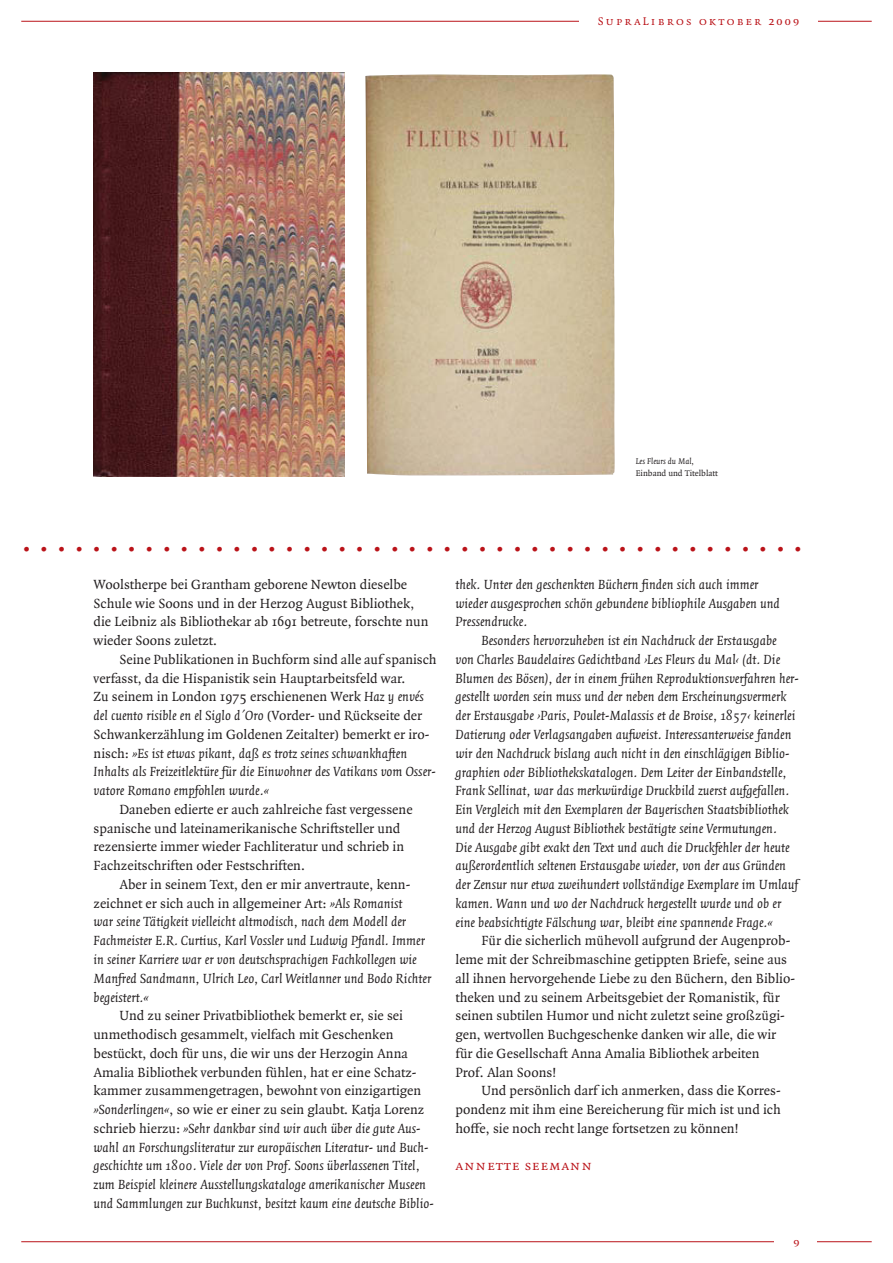
<style>
.page{position:relative;width:893px;height:1263px;background:#fff}
.page>*{position:absolute;margin:0;border:0;box-sizing:border-box;transform-origin:0 0}
.t1{font:36px "Quadraat";color:#ba1319}
.t2{font:italic 14.25px/18.8px "Quadraat";color:#231f20}
.t3{font:14.25px/18.8px "Quadraat";color:#231f20}
.t4{font:14.25px "Quadraat Small Caps";letter-spacing:.06em;color:#ba1319}
.t5{font:12px "Quadraat Small Caps";letter-spacing:.18em;color:#ba1319}
.t6{font:9px/12px "Quadraat";color:#231f20}
.s1{font-style:italic}
.s2{font-style:normal}
.s3{font-family:"Quadraat Regular Expert"}
</style>
<div class="page">
<hr style="left:21px;top:1241px;width:851px;height:1px;background:#ba1319">
<hr style="left:21px;top:21px;width:851px;height:1px;background:#ba1319">
<div style="left:579px;top:12px;width:238px;height:17px;background:#fff"></div>
<div style="left:774px;top:1233px;width:42px;height:17px;background:#fff"></div>
<img style="left:365px;top:74px;width:250px;height:402px">
<img style="left:94px;top:72px;width:250px;height:404px">
<p class="t5" style="left:598px;top:14px;width:203px">SupraLibros oktober 2009</p>
<p class="t6" style="left:636px;top:456px;width:84px"><span class="s1">Les Fleurs du Mal</span>,<br>Einband und Titelblatt</p>
<h1 class="t1" style="left:4px;top:525px;width:801px">. . . . . . . . . . . . . . . . . . . . . . . . . . . . . . . . . . . . . . . . . . . . . .</h1>
<p class="t3" style="left:94px;top:576px;width:336px">Woolstherpe bei Grantham geborene Newton dieselbe Schule wie Soons und in der Herzog August Bibliothek, die Leibniz als Bibliothekar ab 1691 betreute, forschte nun wieder Soons zuletzt.</p>
<p class="t3" style="left:94px;top:651px;width:345px;text-indent:26px">Seine Publikationen in Buchform sind alle auf spanisch verfasst, da die Hispanistik sein Hauptarbeitsfeld war.<br>Zu seinem in London 1975 erschienenen Werk <span class="s1">Haz y envés del cuento risible en el Siglo d´Oro</span> (Vorder- und Rückseite der Schwankerzählung im Goldenen Zeitalter) bemerkt er iro&shy;nisch: <span class="s1">»Es ist etwas pikant, daß es trotz seines schwankhaften Inhalts als Freizeitlektüre für die Einwohner des Vatikans vom Osser&shy;vatore Romano empfohlen wurde.«</span></p>
<p class="t3" style="left:94px;top:801px;width:320px;text-indent:26px">Daneben edierte er auch zahlreiche fast vergessene spanische und lateinamerikanische Schriftsteller und rezensierte immer wieder Fachliteratur und schrieb in Fachzeitschriften oder Festschriften.</p>
<p class="t2" style="left:94px;top:876px;width:339px;text-indent:26px"><span class="s2">Aber in seinem Text, den er mir anvertraute, kenn&shy;zeichnet er sich auch in allgemeiner Art:</span> »Als Romanist<br>war seine Tätigkeit vielleicht altmodisch, nach dem Modell der Fachmeister E.R. Curtius, Karl Vossler und Ludwig Pfandl. Immer in seiner Karriere war er von deutschsprachigen Fachkollegen wie Manfred Sandmann, Ulrich Leo, Carl Weitlanner und Bodo Richter begeistert.«</p>
<p class="t2" style="left:94px;top:1007px;width:342px;text-indent:26px"><span class="s2">Und zu seiner Privatbibliothek bemerkt er, sie sei unmethodisch gesammelt, vielfach mit Geschenken bestückt, doch für uns, die wir uns der Herzogin Anna Amalia Bibliothek verbunden fühlen, hat er eine Schatz&shy;kammer zusammengetragen, bewohnt von einzigartigen </span>»Sonderlingen«<span class="s2">, so wie er einer zu sein glaubt. Katja Lorenz schrieb hierzu:</span> »Sehr dankbar sind wir auch über die gute Aus&shy;wahl an Forschungsliteratur zur europäischen Literatur- und Buch&shy;geschichte um 1800. Viele der von Prof. Soons überlassenen Titel, zum Beispiel kleinere Ausstellungskataloge amerikanischer Museen und Sammlungen zur Buchkunst, besitzt kaum eine deutsche Biblio-</p>
<p class="t2" style="left:455px;top:576px;width:326px">thek. Unter den geschenkten Büchern finden sich auch immer wieder ausgesprochen schön gebundene bibliophile Ausgaben und<br>Pressendrucke.</p>
<p class="t2" style="left:455px;top:632px;width:345px;text-indent:26px">Besonders hervorzuheben ist ein Nachdruck der Erstausgabe<br>von Charles Baudelaires Gedichtband ›Les Fleurs du Mal‹ (dt. Die Blumen des Bösen), der in einem frühen Reproduktionsverfahren her&shy;gestellt worden sein muss und der neben dem Erscheinungsvermerk der Erstausgabe ›Paris, Poulet-Malassis et de Broise, 1857‹ keinerlei Datierung oder Verlagsangaben aufweist. Interessanterweise fanden wir den Nachdruck bislang auch nicht in den einschlägigen Biblio&shy;graphien oder Bibliothekskatalogen. Dem Leiter der Einbandstelle, Frank Sellinat, war das merkwürdige Druckbild zuerst aufgefallen.<br>Ein Vergleich mit den Exemplaren der Bayerischen Staatsbibliothek und der Herzog August Bibliothek bestätigte seine Vermutungen.<br>Die Ausgabe gibt exakt den Text und auch die Druckfehler der heute außerordentlich seltenen Erstausgabe wieder, von der aus Gründen der Zensur nur etwa zweihundert vollständige Exemplare im Umlauf kamen. Wann und wo der Nachdruck hergestellt wurde und ob er eine beabsichtigte Fälschung war, bleibt eine spannende Frage.«</p>
<p class="t3" style="left:455px;top:932px;width:341px;text-indent:26px">Für die sicherlich mühevoll aufgrund der Augenprob&shy;leme mit der Schreibmaschine getippten Briefe, seine aus all ihnen hervorgehende Liebe zu den Büchern, den Biblio&shy;theken und zu seinem Arbeitsgebiet der Romanistik, für seinen subtilen Humor und nicht zuletzt seine großzügi&shy;gen, wertvollen Buchgeschenke danken wir alle, die wir für die Gesellschaft Anna Amalia Bibliothek arbeiten<br>Prof. Alan Soons!</p>
<p class="t3" style="left:455px;top:1082px;width:327px;text-align:justify;text-indent:26px">Und persönlich darf ich anmerken, dass die Korres&shy;pondenz mit ihm eine Bereicherung für mich ist und ich ho<span class="s3">=</span>e, sie noch recht lange fortsetzen zu können!</p>
<p class="t4" style="left:455px;top:1157px;width:138px">annette seemann</p>
<p class="t5" style="left:793px;top:1235px;width:8px">9</p>
</div>
